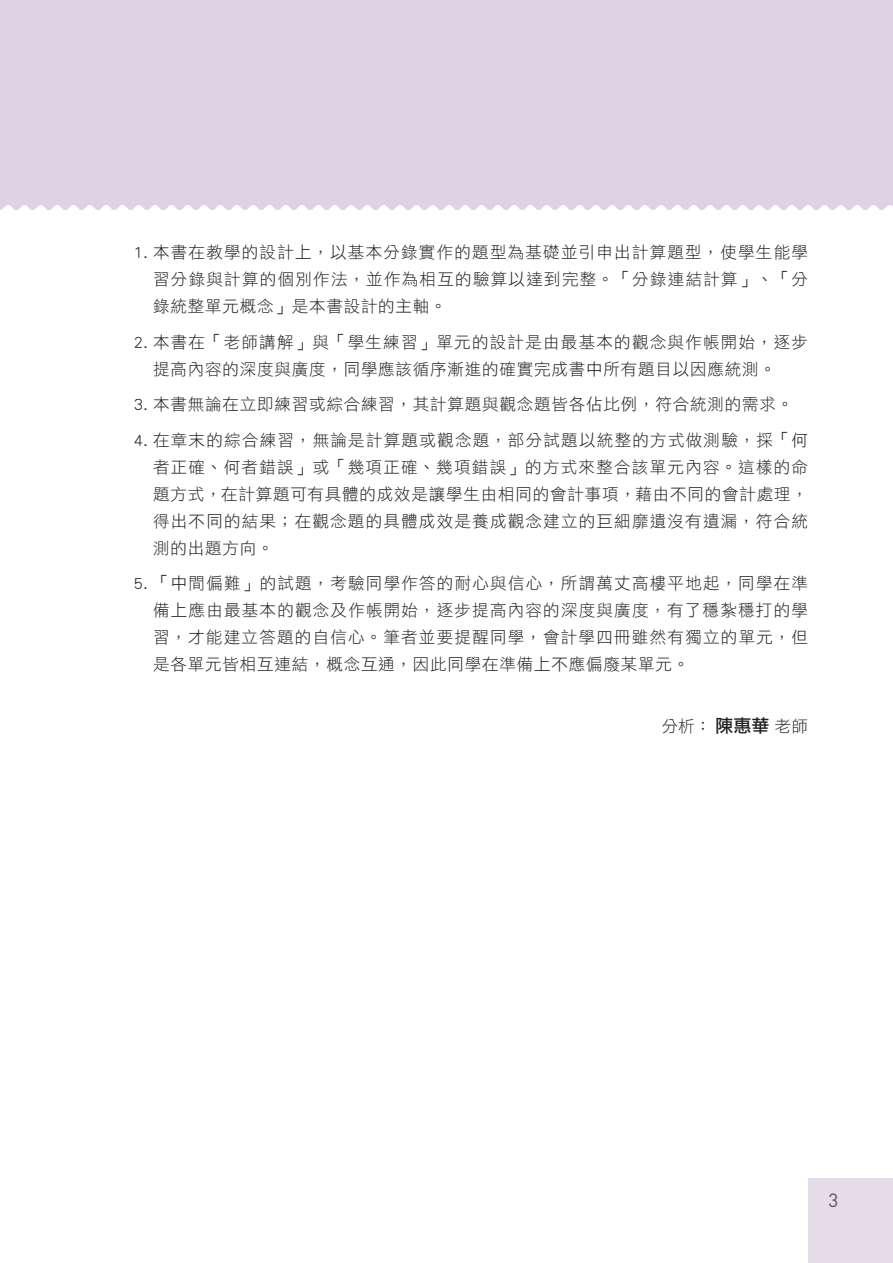
<style>
.page{position:relative;width:893px;height:1263px;background:#fff}
.page>*{position:absolute;margin:0;border:0;box-sizing:border-box;transform-origin:0 0}
.t1{font:18.9px "Din Round";color:#57585a}
.內文1{font:16.5px/27px "DF Li Hei Std W3";letter-spacing:.05em;color:#231f20;text-align:justify}
.作者{font:16.5px "DF Li Hei Std W3";color:#231f20}
.s1{font-family:"DF Li Hei Md WIN BF";font-size:18px}
</style>
<div class="page">
<div style="left:0;top:0;width:893px;height:210px;background:#ded3e4"></div>
<div style="left:808px;top:1178px;width:85px;height:85px;background:#e5dbe9"></div>
<p class="內文1" style="left:153px;top:238px;width:656px;text-indent:-19px">1. 本書在教學的設計上，以基本分錄實作的題型為基礎並引申出計算題型，使學生能學習分錄與計算的個別作法，並作為相互的驗算以達到完整。「分錄連結計算」、「分錄統整單元概念」是本書設計的主軸。</p>
<p class="內文1" style="left:153px;top:328px;width:656px;text-indent:-19px">2. 本書在「老師講解」與「學生練習」單元的設計是由最基本的觀念與作帳開始，逐步提高內容的深度與廣度，同學應該循序漸進的確實完成書中所有題目以因應統測。</p>
<p class="內文1" style="left:134px;top:390px;width:661px">3. 本書無論在立即練習或綜合練習，其計算題與觀念題皆各佔比例，符合統測的需求。</p>
<p class="內文1" style="left:153px;top:426px;width:656px;text-indent:-19px">4. 在章末的綜合練習，無論是計算題或觀念題，部分試題以統整的方式做測驗，採「何者正確、何者錯誤」或「幾項正確、幾項錯誤」的方式來整合該單元內容。這樣的命題方式，在計算題可有具體的成效是讓學生由相同的會計事項，藉由不同的會計處理，得出不同的結果；在觀念題的具體成效是養成觀念建立的巨細靡遺沒有遺漏，符合統測的出題方向。</p>
<p class="內文1" style="left:153px;top:569px;width:656px;text-indent:-19px">5. 「中間偏難」的試題，考驗同學作答的耐心與信心，所謂萬丈高樓平地起，同學在準備上應由最基本的觀念及作帳開始，逐步提高內容的深度與廣度，有了穩紮穩打的學習，才能建立答題的自信心。筆者並要提醒同學，會計學四冊雖然有獨立的單元，但是各單元皆相互連結，概念互通，因此同學在準備上不應偏廢某單元。</p>
<p class="作者" style="left:662px;top:717px;width:148px">分析：<span class="s1">陳惠華</span>老師</p>
<p class="t1" style="left:828px;top:1185px;width:11px">3</p>
</div>
